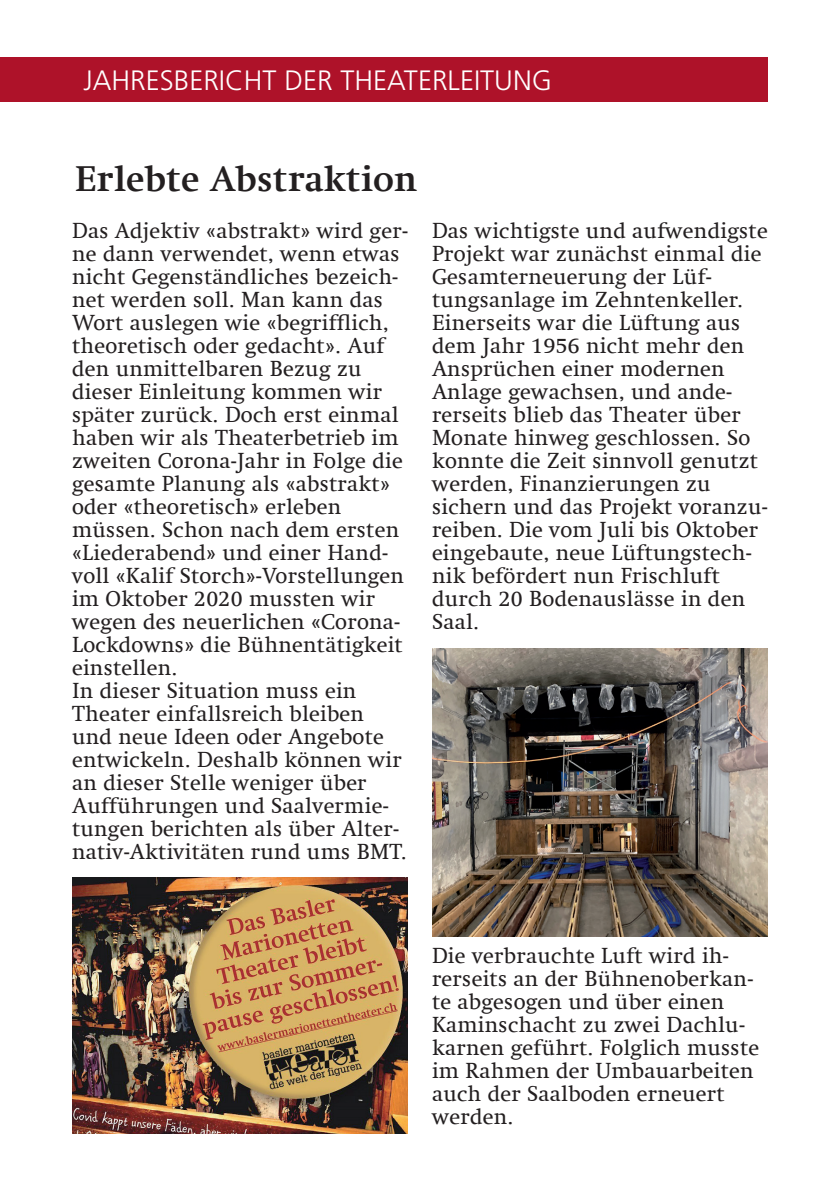
<style>
.page{position:relative;width:840px;height:1191px;background:#fff}
.page>*{position:absolute;margin:0;border:0;box-sizing:border-box;transform-origin:0 0}
.t1{font:700 36px "Swift Com";letter-spacing:.01em;color:#231f20}
.t2{font:300 28px "Frutiger LT Std";color:#fff}
.t3{font:22px/23px "Swift Com";letter-spacing:.01em;color:#231f20}
</style>
<div class="page">
<div style="left:0;top:58px;width:767px;height:44px;background:#ae1229"></div>
<img style="left:72px;top:877px;width:336px;height:256px">
<img style="left:432px;top:648px;width:335px;height:288px">
<p class="t2" style="left:83px;top:65px;width:469px">JAHRESBERICHT DER THEATERLEITUNG</p>
<h1 class="t1" style="left:75px;top:157px;width:343px">Erlebte Abstraktion</h1>
<p class="t3" style="left:72px;top:219px;width:337px">Das Adjektiv «abstrakt» wird ger&shy;ne dann verwendet, wenn etwas nicht Gegenständliches bezeich&shy;net werden soll. Man kann das<br>Wort auslegen wie «begrifflich, theoretisch oder gedacht». Auf den unmittelbaren Bezug zu dieser Einleitung kommen wir später zurück. Doch erst einmal haben wir als Theaterbetrieb im zweiten Corona-Jahr in Folge die gesamte Planung als «abstrakt» oder «theoretisch» erleben müssen. Schon nach dem ersten «Liederabend» und einer Hand&shy;voll «Kalif Storch»-Vorstellungen im Oktober 2020 mussten wir wegen des neuerlichen «Corona-<br>Lockdowns» die Bühnentätigkeit einstellen.<br>In dieser Situation muss ein<br>Theater einfallsreich bleiben und neue Ideen oder Angebote entwickeln. Deshalb können wir an dieser Stelle weniger über<br>Aufführungen und Saalvermie&shy;tungen berichten als über Alter&shy;nativ-Aktivitäten rund ums BMT.</p>
<p class="t3" style="left:432px;top:219px;width:337px">Das wichtigste und aufwendigste<br>Projekt war zunächst einmal die<br>Gesamterneuerung der Lüf&shy;tungsanlage im Zehntenkeller.<br>Einerseits war die Lüftung aus dem Jahr 1956 nicht mehr den<br>Ansprüchen einer modernen<br>Anlage gewachsen, und ande&shy;rerseits blieb das Theater über<br>Monate hinweg geschlossen. So konnte die Zeit sinnvoll genutzt werden, Finanzierungen zu sichern und das Projekt voranzu&shy;reiben. Die vom Juli bis Oktober eingebaute, neue Lüftungstech&shy;nik befördert nun Frischluft durch 20 Bodenauslässe in den<br>Saal.</p>
<p class="t3" style="left:432px;top:943px;width:328px">Die verbrauchte Luft wird ih&shy;rerseits an der Bühnenoberkan&shy;te abgesogen und über einen<br>Kaminschacht zu zwei Dachlu&shy;karnen geführt. Folglich musste im Rahmen der Umbauarbeiten auch der Saalboden erneuert werden.</p>
</div>
